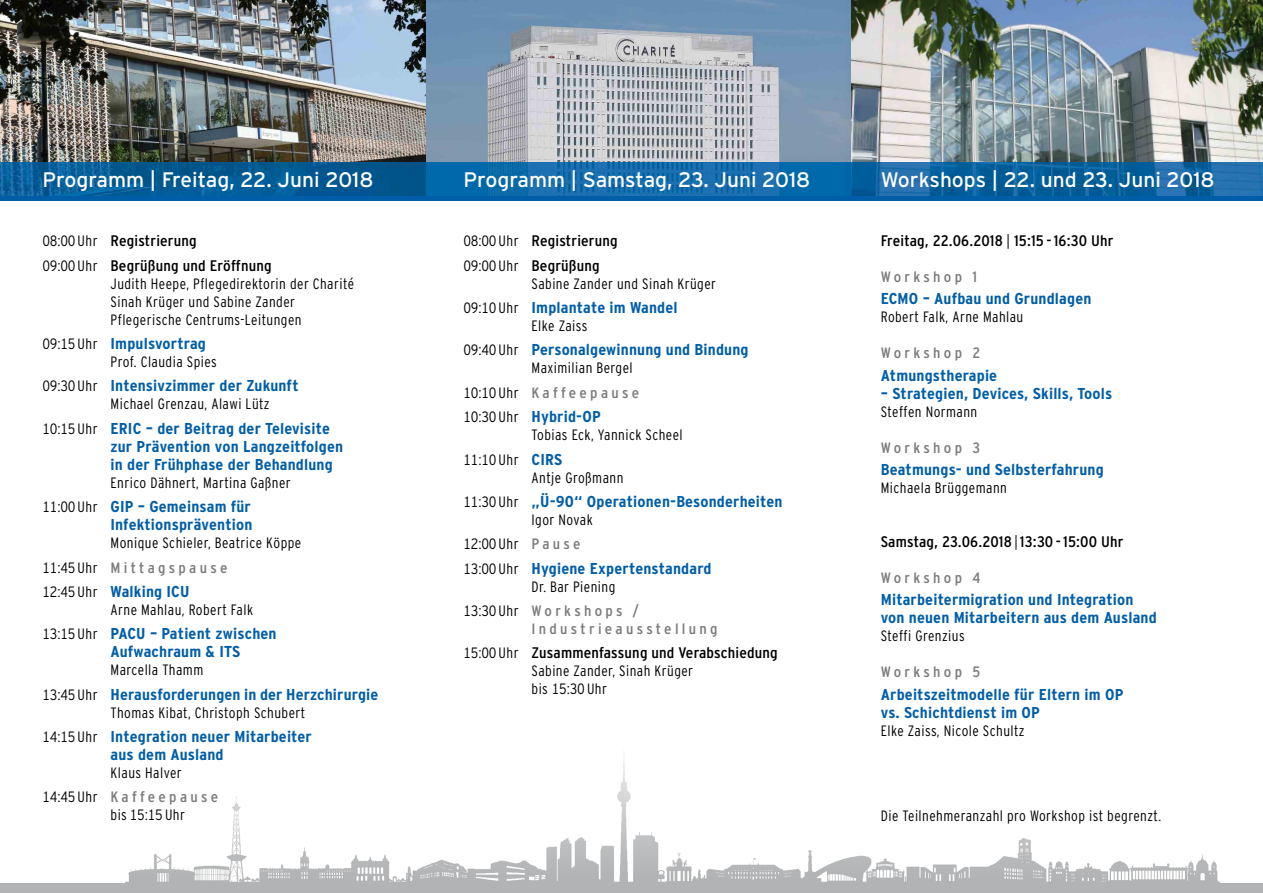
<style>
.page{position:relative;width:1263px;height:893px;background:#fff}
.page>*{position:absolute;margin:0;border:0;box-sizing:border-box;transform-origin:0 0}
.t1{font:21px "Interstate";color:#fff}
.t2{font:700 condensed 15.75px/18px "Interstate";letter-spacing:.01em;color:#005ea8;scale:1.1 1}
.t3{font:condensed 15.3px/24.5px "Interstate";letter-spacing:.01em;color:#000;scale:1.1 1}
.t4{font:300 condensed 15px/24.5px "Interstate";letter-spacing:.03em;color:#000}
.t5{font:condensed 15px "Interstate";letter-spacing:.2em;color:#7b7c7e;scale:1.1 1}
.t6{font:300 condensed 15px "Interstate Tab";letter-spacing:-.03em;color:#000;scale:.95 1}
.s1{font-weight:300;font-size:15px}
.s2{font-family:"Interstate Tab";font-weight:300;font-size:15px}
.s3{font-family:"Interstate Tab";font-weight:300;font-size:15px;color:#000}
.s4{font-weight:300;font-size:15px;color:#000}
.s5{font-family:"Interstate Tab"}
.s6{font-weight:400;color:#7b7c7e}
.s7{font-family:"Interstate"}
.s8{font-family:"Interstate";font-weight:700;font-size:15.75px;color:#005ea8}
.s9{font-family:"Interstate";font-weight:400;color:#7b7c7e}
</style>
<div class="page">
<img style="left:0;top:0;width:1263px;height:197px">
<div style="left:0;top:883px;width:1263px;height:10px;background:#b1b3b4"></div>
<img style="left:126px;top:759px;width:1093px;height:124px">
<hr style="left:0;top:197px;width:1263px;height:4px;background:#005ea8">
<h1 class="t1" style="left:43px;top:168px;width:332px">Programm | Freitag, 22. Juni 2018</h1>
<h1 class="t1" style="left:463px;top:168px;width:348px">Programm | Samstag, 23. Juni 2018</h1>
<h1 class="t1" style="left:881px;top:168px;width:335px">Workshops | 22. und 23. Juni 2018</h1>
<p class="t3" style="left:881px;top:228px;width:213px">Freitag, 22.06.2018 <span class="s1">|</span> 15:15 - 16:30 Uhr</p>
<p class="t5" style="left:881px;top:269px;width:89px">Workshop 1</p>
<p class="t2" style="left:881px;top:290px;width:193px">ECMO – Aufbau und Grundlagen</p>
<p class="t4" style="left:881px;top:305px;width:144px">Robert Falk, Arne Mahlau</p>
<p class="t5" style="left:881px;top:345px;width:92px">Workshop 2</p>
<p class="t2" style="left:881px;top:366px;width:107px">Atmungstherapie</p>
<p class="t2" style="left:881px;top:384px;width:212px">– Strategien, Devices, Skills, Tools</p>
<p class="t4" style="left:881px;top:399px;width:98px">Steffen Normann</p>
<p class="t5" style="left:881px;top:439px;width:92px">Workshop 3</p>
<p class="t2" style="left:881px;top:460px;width:204px">Beatmungs- und Selbsterfahrung</p>
<p class="t4" style="left:881px;top:475px;width:128px">Michaela Brüggemann</p>
<p class="t3" style="left:881px;top:529px;width:222px">Samstag, 23.06.2018 <span class="s2">|</span> 13:30 - 15:00 Uhr</p>
<p class="t5" style="left:881px;top:569px;width:92px">Workshop 4</p>
<p class="t2" style="left:881px;top:591px;width:252px">Mitarbeitermigration und Integration von neuen Mitarbeitern aus dem Ausland</p>
<p class="t4" style="left:881px;top:624px;width:85px">Steffi Grenzius</p>
<p class="t5" style="left:881px;top:664px;width:92px">Workshop 5</p>
<p class="t2" style="left:881px;top:685px;width:222px">Arbeitszeitmodelle für Eltern im OP vs. Schichtdienst im OP</p>
<p class="t4" style="left:881px;top:718px;width:145px">Elke Zaiss, Nicole Schultz</p>
<p class="t3" style="left:43px;top:228px;width:210px"><span class="s2">08:00</span> <span class="s1">Uhr</span> Registrierung<br><span class="s2">09:00</span> <span class="s1">Uhr</span> Begrüßung und Eröffnung</p>
<p class="t4" style="left:111px;top:274px;width:245px;line-height:18px">Judith Heepe, Pflegedirektorin der Charité<br>Sinah Krüger und Sabine Zander<br>Pflegerische Centrums-Leitungen</p>
<p class="t2" style="left:43px;top:334px;width:150px"><span class="s3">09:15</span> <span class="s4">Uhr</span> Impulsvortrag</p>
<p class="t4" style="left:111px;top:349px;width:108px">Prof. Claudia Spies</p>
<p class="t2" style="left:43px;top:377px;width:234px"><span class="s3">09:30</span> <span class="s4">Uhr</span> Intensivzimmer der Zukunft</p>
<p class="t4" style="left:111px;top:392px;width:161px">Michael Grenzau, Alawi Lütz</p>
<p class="t2" style="left:111px;top:419px;width:213px;text-indent:-68px"><span class="s3">10:15</span> <span class="s4">Uhr</span> ERIC – der Beitrag der Televisite zur Prävention von Langzeitfolgen in der Frühphase der Behandlung</p>
<p class="t4" style="left:111px;top:470px;width:182px">Enrico Dähnert, Martina Gaßner</p>
<p class="t2" style="left:43px;top:497px;width:192px;text-align:right"><span class="s3">11:00</span> <span class="s4">Uhr</span> GIP – Gemeinsam für<br>Infektionsprävention</p>
<p class="t4" style="left:43px;top:530px;width:260px;text-indent:68px">Monique Schieler, Beatrice Köppe<br><span class="s5">11:45</span> Uhr <span class="s6">Mittagspause</span></p>
<p class="t2" style="left:43px;top:582px;width:135px"><span class="s3">12:45</span> <span class="s4">Uhr</span> Walking ICU</p>
<p class="t4" style="left:111px;top:597px;width:144px">Arne Mahlau, Robert Falk</p>
<p class="t2" style="left:111px;top:625px;width:152px;text-indent:-68px"><span class="s3">13:15</span> <span class="s4">Uhr</span> PACU – Patient zwischen<br>Aufwachraum &amp; ITS</p>
<p class="t4" style="left:111px;top:658px;width:94px">Marcella Thamm</p>
<p class="t2" style="left:43px;top:685px;width:307px"><span class="s3">13:45</span> <span class="s4">Uhr</span> Herausforderungen in der Herzchirurgie</p>
<p class="t4" style="left:111px;top:700px;width:196px">Thomas Kibat, Christoph Schubert</p>
<p class="t2" style="left:111px;top:727px;width:185px;text-indent:-68px"><span class="s3">14:15</span> <span class="s4">Uhr</span> Integration neuer Mitarbeiter aus dem Ausland</p>
<p class="t4" style="left:43px;top:760px;width:177px;text-indent:68px">Klaus Halver<br><span class="s5">14:45</span> Uhr <span class="s6">Kaffeepause</span></p>
<p class="t4" style="left:111px;top:803px;width:76px">bis <span class="s5">15:15</span> Uhr</p>
<p class="t4" style="left:881px;top:803px;width:282px">Die Teilnehmeranzahl pro Workshop ist begrenzt.</p>
<p class="t3" style="left:463px;top:228px;width:142px"><span class="s2">08:00</span> <span class="s1">Uhr</span> Registrierung<br><span class="s2">09:00</span> <span class="s1">Uhr</span> Begrüßung</p>
<p class="t4" style="left:531px;top:271px;width:186px">Sabine Zander und Sinah Krüger</p>
<p class="t2" style="left:463px;top:298px;width:196px"><span class="s3">09:10</span> <span class="s4">Uhr</span> Implantate im Wandel</p>
<p class="t4" style="left:531px;top:313px;width:57px">Elke Zaiss</p>
<p class="t2" style="left:463px;top:341px;width:261px"><span class="s3">09:40</span> <span class="s4">Uhr</span> Personalgewinnung und Bindung</p>
<p class="t4" style="left:463px;top:356px;width:177px;text-indent:68px">Maximilian Bergel<br><span class="s5">10:10</span> Uhr <span class="s6">Kaffeepause</span></p>
<p class="t2" style="left:463px;top:407px;width:126px"><span class="s3">10:30</span> <span class="s4">Uhr</span> Hybrid-OP</p>
<p class="t4" style="left:531px;top:422px;width:153px">Tobias Eck, Yannick Scheel</p>
<p class="t6" style="left:463px;top:451px;width:106px">11:10 <span class="s7">Uhr</span> <span class="s8">CIRS</span></p>
<p class="t4" style="left:531px;top:465px;width:93px">Antje Großmann</p>
<p class="t2" style="left:463px;top:492px;width:292px"><span class="s3">11:30</span> <span class="s4">Uhr</span> „Ü-90“ Operationen-Besonderheiten</p>
<p class="t4" style="left:531px;top:507px;width:63px">Igor Novak</p>
<p class="t6" style="left:463px;top:536px;width:125px">12:00 <span class="s7">Uhr</span> <span class="s9">Pa u s e</span></p>
<p class="t2" style="left:463px;top:559px;width:227px"><span class="s3">13:00</span> <span class="s4">Uhr</span> Hygiene Expertenstandard</p>
<p class="t4" style="left:463px;top:574px;width:177px;text-indent:68px">Dr. Bar Piening<br><span class="s5">13:30</span> Uhr <span class="s6">Workshops /</span></p>
<p class="t5" style="left:531px;top:620px;width:171px">Industrieausstellung</p>
<p class="t3" style="left:463px;top:641px;width:287px"><span class="s2">15:00</span> <span class="s1">Uhr</span> Zusammenfassung und Verabschiedung</p>
<p class="t4" style="left:531px;top:662px;width:163px;line-height:18px">Sabine Zander, Sinah Krüger bis <span class="s5">15:30</span> Uhr</p>
</div>
